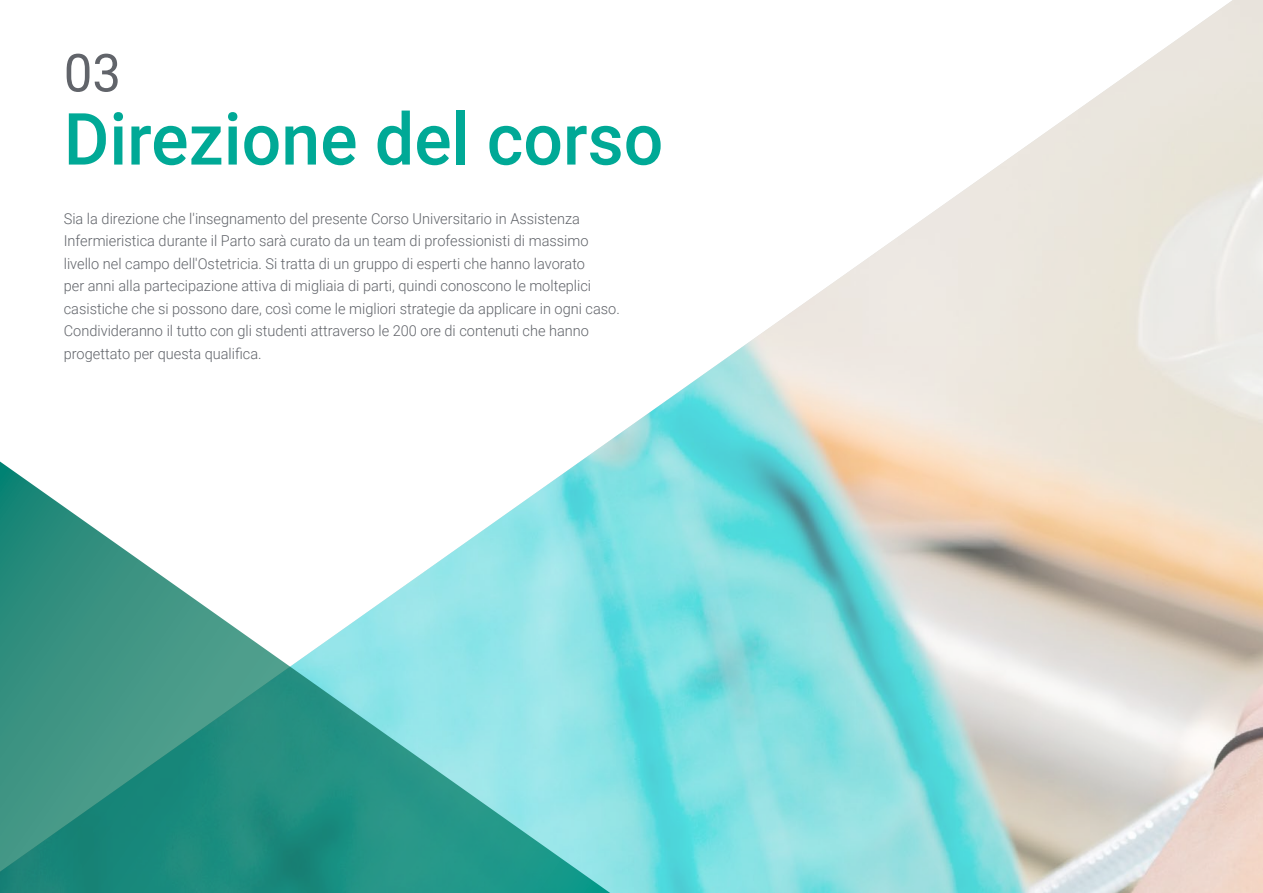
<style>
.page{position:relative;width:1263px;height:893px;background:#fff}
.page>*{position:absolute;margin:0;border:0;box-sizing:border-box;transform-origin:0 0}
.t1{font:500 72px "Roboto";color:#00a996}
.t2{font:52.5px "Roboto";color:#61646a}
.t3{font:300 15px/22.5px "Roboto";color:#61646a}
</style>
<div class="page">
<img style="left:602px;top:0;width:661px;height:893px">
<svg style="left:0;top:446px;width:640px;height:447px"></svg>
<h2 class="t2" style="left:64px;top:36px;width:59px">03</h2>
<h1 class="t1" style="left:64px;top:89px;width:601px">Direzione del corso</h1>
<p class="t3" style="left:64px;top:207px;width:558px">Sia la direzione che l'insegnamento del presente Corso Universitario in Assistenza Infermieristica durante il Parto sarà curato da un team di professionisti di massimo livello nel campo dell'Ostetricia. Si tratta di un gruppo di esperti che hanno lavorato<br>per anni alla partecipazione attiva di migliaia di parti, quindi conoscono le molteplici casistiche che si possono dare, così come le migliori strategie da applicare in ogni caso.<br>Condivideranno il tutto con gli studenti attraverso le 200 ore di contenuti che hanno progettato per questa qualifica.</p>
</div>
